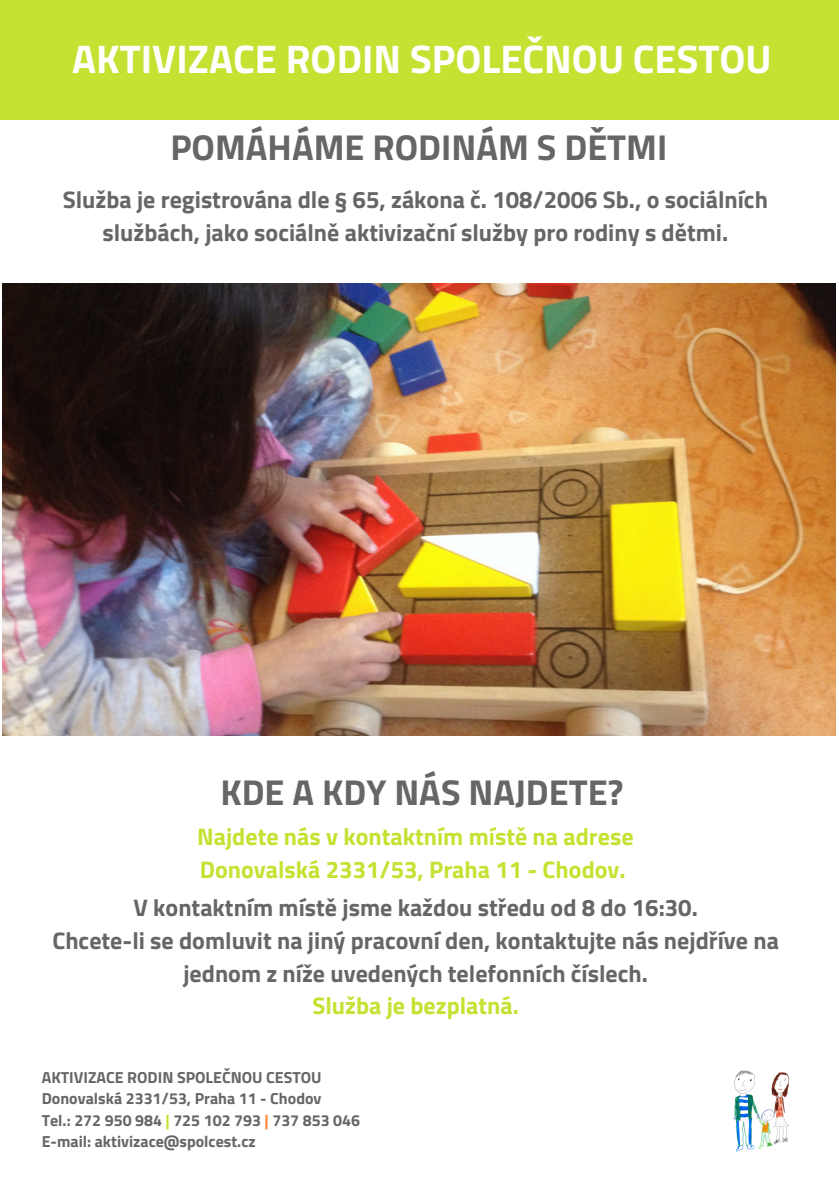
<style>
.page{position:relative;width:839px;height:1191px;background:#fff}
.page>*{position:absolute;margin:0;border:0;box-sizing:border-box;transform-origin:0 0}
.t1{font:700 40px "Titillium Web";color:#fff}
.t2{font:700 36px "Titillium Web";color:#666}
.t3{font:700 24px/33px "Titillium Web";color:#666;text-align:center}
.t4{font:700 24px/33px "Titillium Web";color:#c5e232}
.t5{font:700 16px "Titillium Web";color:#666}
.s1{color:#c5e232}
.s2{color:#ff8b3a}
</style>
<div class="page">
<div style="left:0;top:0;width:838px;height:119px;background:#c5e232"></div>
<img style="left:733px;top:1070px;width:56px;height:81px">
<img style="left:3px;top:283px;width:832px;height:453px">
<h3 class="t1" style="left:72px;top:28px;width:701px">AKTIVIZACE RODIN SPOLEČNOU CESTOU</h3>
<h2 class="t2" style="left:170px;top:120px;width:498px">POMÁHÁME RODINÁM S DĚTMI</h2>
<p class="t3" style="left:63px;top:182px;width:706px">Služba je registrována dle § 65, zákona č. 108/2006 Sb., o sociálních službách, jako sociálně aktivizační služby pro rodiny s dětmi.</p>
<h2 class="t2" style="left:220px;top:764px;width:404px">KDE A KDY NÁS NAJDETE?</h2>
<h3 class="t4" style="left:197px;top:820px;width:438px">Najdete nás v kontaktním místě na adrese<br>Donovalská 2331/53, Praha 11 - Chodov.</h3>
<h3 class="t3" style="left:52px;top:890px;width:728px">V kontaktním místě jsme každou středu od 8 do 16:30.<br>Chcete-li se domluvit na jiný pracovní den, kontaktujte nás nejdříve na jednom z níže uvedených telefonních číslech.<br><span class="s1">Služba je bezplatná.</span></h3>
<p class="t5" style="left:42px;top:1065px;width:281px">AKTIVIZACE RODIN SPOLEČNOU CESTOU</p>
<p class="t5" style="left:42px;top:1086px;width:281px">Donovalská 2331/53, Praha 11 - Chodov</p>
<p class="t5" style="left:42px;top:1108px;width:320px">Tel.: 272 950 984 <span class="s1">|</span> 725 102 793 <span class="s2">|</span> 737 853 046</p>
<p class="t5" style="left:42px;top:1129px;width:215px">E-mail: aktivizace@spolcest.cz</p>
</div>
